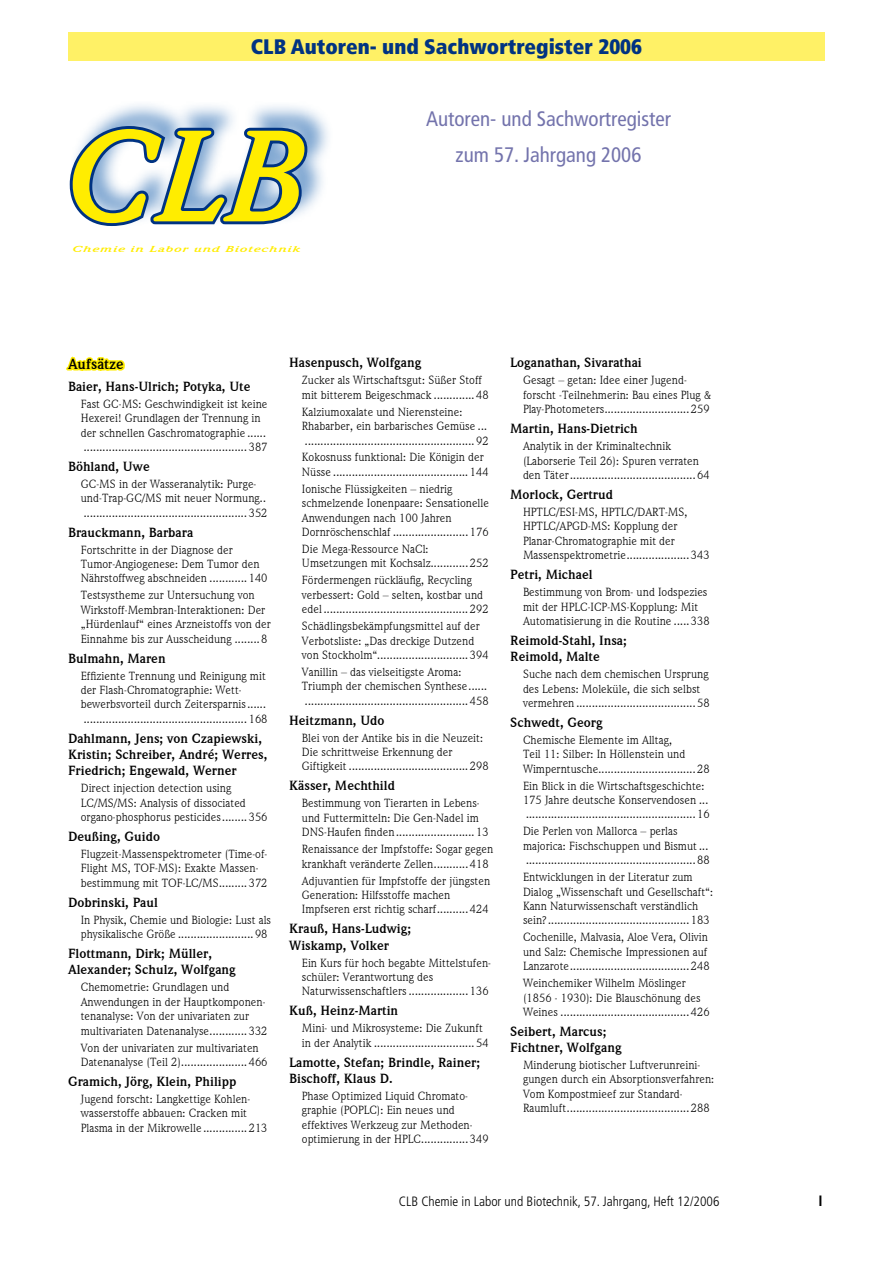
<style>
.page{position:relative;width:893px;height:1263px;background:#fff}
.page>*{position:absolute;margin:0;border:0;box-sizing:border-box;transform-origin:0 0}
.t1{font:italic 700 132.3px "Weidemann IT Cby BT";color:#ffed00}
.t2{font:condensed 21px/36px "Frutiger";color:#7373ac;text-align:center}
.t3{font:900 condensed 21px "Frutiger";color:#003382}
.t4{font:700 15px "Weidemann IT Cby BT";color:#000}
.t5{font:700 condensed 15px "Frutiger";color:#000}
.t6{font:700 13.5px/16.2px "Weidemann IT Cby BT";color:#000}
.t7{font:300 condensed 13.5px "Frutiger";color:#000}
.t8{font:12px/14.4px "Weidemann IT Cby BT";color:#000}
.t9{font:italic 700 8.85px "Weidemann IT Cby BT";letter-spacing:.05em;color:#ffed00;scale:1.65 1}
</style>
<div class="page">
<div style="left:68px;top:32px;width:757px;height:29px;background:#fff166"></div>
<svg style="left:66px;top:356px;width:59px;height:15px"></svg>
<div style="left:68px;top:98px;width:477px;height:219px;background:#5489c2;opacity:.75"></div>
<svg style="left:68px;top:122px;width:243px;height:107px"></svg>
<div style="left:68px;top:236px;width:258px;height:24px;background:#fff"></div>
<div style="left:383px;top:94px;width:331px;height:87px;background:#fff"></div>
<h2 class="t3" style="left:251px;top:34px;width:393px">CLB Autoren- und Sachwortregister 2006</h2>
<h1 class="t1" style="left:68px;top:94px;width:242px">CLB</h1>
<p class="t9" style="left:73px;top:243px;width:140px">Chemie in Labor und Biotechnik</p>
<h2 class="t2" style="left:426px;top:101px;width:246px">Autoren- und Sachwortregister zum 57. Jahrgang 2006</h2>
<p class="t4" style="left:68px;top:354px;width:57px">Aufsätze</p>
<p class="t6" style="left:68px;top:378px;width:184px">Baier, Hans-Ulrich; Potyka, Ute</p>
<p class="t8" style="left:81px;top:396px;width:188px">Fast GC-MS: Geschwindigkeit ist keine Hexerei! Grundlagen der Trennung in der schnellen Gaschromatographie ...... ....................................................387</p>
<p class="t6" style="left:68px;top:458px;width:83px">Böhland, Uwe</p>
<p class="t8" style="left:81px;top:476px;width:188px">GC-MS in der Wasseranalytik: Purge&shy;und-Trap-GC/MS mit neuer Normung.. ....................................................352</p>
<p class="t6" style="left:68px;top:524px;width:127px">Brauckmann, Barbara</p>
<p class="t8" style="left:81px;top:542px;width:188px">Fortschritte in der Diagnose der<br>Tumor-Angiogenese: Dem Tumor den<br>Nährstoffweg abschneiden ............140</p>
<p class="t8" style="left:81px;top:588px;width:191px">Testsystheme zur Untersuchung von Wirkstoff-Membran-Interaktionen: Der „Hürdenlauf“ eines Arzneistoffs von der Einnahme bis zur Ausscheidung ........8</p>
<p class="t6" style="left:68px;top:650px;width:99px">Bulmahn, Maren</p>
<p class="t8" style="left:81px;top:668px;width:188px">Effiziente Trennung und Reinigung mit der Flash-Chromatographie: Wett&shy;bewerbsvorteil durch Zeitersparnis...... ....................................................168</p>
<p class="t6" style="left:68px;top:730px;width:201px">Dahlmann, Jens; von Czapiewski,<br>Kristin; Schreiber, André; Werres,<br>Friedrich; Engewald, Werner</p>
<p class="t8" style="left:81px;top:781px;width:188px">Direct injection detection using<br>LC/MS/MS: Analysis of dissociated organo-phosphorus pesticides........356</p>
<p class="t6" style="left:68px;top:828px;width:93px">Deußing, Guido</p>
<p class="t8" style="left:81px;top:846px;width:188px">Flugzeit-Massenspektrometer (Time-of-<br>Flight MS, TOF-MS): Exakte Massen&shy;bestimmung mit TOF-LC/MS.........372</p>
<p class="t6" style="left:68px;top:894px;width:91px">Dobrinski, Paul</p>
<p class="t8" style="left:81px;top:912px;width:192px">In Physik, Chemie und Biologie: Lust als physikalische Größe ........................98</p>
<p class="t6" style="left:68px;top:945px;width:169px">Flottmann, Dirk; Müller,<br>Alexander; Schulz, Wolfgang</p>
<p class="t8" style="left:81px;top:980px;width:188px">Chemometrie: Grundlagen und Anwendungen in der Hauptkomponen&shy;tenanalyse: Von der univariaten zur multivariaten Datenanalyse............332</p>
<p class="t8" style="left:81px;top:1040px;width:188px">Von der univariaten zur multivariaten<br>Datenanalyse (Teil 2).....................466</p>
<p class="t6" style="left:68px;top:1073px;width:170px">Gramich, Jörg, Klein, Philipp</p>
<p class="t8" style="left:81px;top:1091px;width:188px">Jugend forscht: Langkettige Kohlen&shy;wasserstoffe abbauen: Cracken mit<br>Plasma in der Mikrowelle ..............213</p>
<p class="t6" style="left:289px;top:354px;width:134px">Hasenpusch, Wolfgang</p>
<p class="t8" style="left:302px;top:373px;width:188px">Zucker als Wirtschaftsgut: Süßer Stoff mit bitterem Beigeschmack .............48</p>
<p class="t8" style="left:302px;top:404px;width:188px">Kalziumoxalate und Nierensteine:<br>Rhabarber, ein barbarisches Gemüse ... ......................................................92</p>
<p class="t8" style="left:302px;top:450px;width:188px">Kokosnuss funktional: Die Königin der<br>Nüsse ...........................................144</p>
<p class="t8" style="left:302px;top:481px;width:189px">Ionische Flüssigkeiten – niedrig schmelzende Ionenpaare: Sensationelle Anwendungen nach 100 Jahren Dornröschenschlaf ........................176</p>
<p class="t8" style="left:302px;top:541px;width:188px">Die Mega-Ressource NaCl:<br>Umsetzungen mit Kochsalz............252</p>
<p class="t8" style="left:302px;top:573px;width:188px">Fördermengen rückläufig, Recycling verbessert: Gold – selten, kostbar und edel ..............................................292</p>
<p class="t8" style="left:302px;top:619px;width:188px">Schädlingsbekämpfungsmittel auf der<br>Verbotsliste: „Das dreckige Dutzend von Stockholm“.............................394</p>
<p class="t8" style="left:302px;top:664px;width:188px">Vanillin – das vielseitigste Aroma:<br>Triumph der chemischen Synthese...... ....................................................458</p>
<p class="t6" style="left:289px;top:712px;width:97px">Heitzmann, Udo</p>
<p class="t8" style="left:302px;top:730px;width:188px">Blei von der Antike bis in die Neuzeit:<br>Die schrittweise Erkennung der<br>Giftigkeit ......................................298</p>
<p class="t6" style="left:289px;top:777px;width:107px">Kässer, Mechthild</p>
<p class="t8" style="left:302px;top:796px;width:188px">Bestimmung von Tierarten in Lebens&shy;und Futtermitteln: Die Gen-Nadel im<br>DNS-Haufen finden .........................13</p>
<p class="t8" style="left:302px;top:842px;width:193px">Renaissance der Impfstoffe: Sogar gegen krankhaft veränderte Zellen...........418</p>
<p class="t8" style="left:302px;top:873px;width:190px">Adjuvantien für Impfstoffe der jüngsten<br>Generation: Hilfsstoffe machen<br>Impfseren erst richtig scharf..........424</p>
<p class="t6" style="left:289px;top:920px;width:124px">Krauß, Hans-Ludwig;<br>Wiskamp, Volker</p>
<p class="t8" style="left:302px;top:955px;width:190px">Ein Kurs für hoch begabte Mittelstufen&shy;schüler: Verantwortung des<br>Naturwissenschaftlers ...................136</p>
<p class="t6" style="left:289px;top:1002px;width:111px">Kuß, Heinz-Martin</p>
<p class="t8" style="left:302px;top:1021px;width:188px">Mini- und Mikrosysteme: Die Zukunft in der Analytik ................................54</p>
<p class="t6" style="left:289px;top:1054px;width:193px">Lamotte, Stefan; Brindle, Rainer;<br>Bischoff, Klaus D.</p>
<p class="t8" style="left:302px;top:1088px;width:188px">Phase Optimized Liquid Chromato&shy;graphie (POPLC): Ein neues und effektives Werkzeug zur Methoden&shy;optimierung in der HPLC...............349</p>
<p class="t6" style="left:510px;top:354px;width:133px">Loganathan, Sivarathai</p>
<p class="t8" style="left:523px;top:373px;width:190px">Gesagt – getan: Idee einer Jugend&shy;forscht -Teilnehmerin: Bau eines Plug &amp;<br>Play-Photometers...........................259</p>
<p class="t6" style="left:510px;top:420px;width:129px">Martin, Hans-Dietrich</p>
<p class="t8" style="left:523px;top:439px;width:188px">Analytik in der Kriminaltechnik (Laborserie Teil 26): Spuren verraten den Täter........................................64</p>
<p class="t6" style="left:510px;top:486px;width:104px">Morlock, Gertrud</p>
<p class="t8" style="left:523px;top:504px;width:188px">HPTLC/ESI-MS, HPTLC/DART-MS, HPTLC/APGD-MS: Kopplung der Planar-Chromatographie mit der Massenspektrometrie....................343</p>
<p class="t6" style="left:510px;top:566px;width:84px">Petri, Michael</p>
<p class="t8" style="left:523px;top:585px;width:188px">Bestimmung von Brom- und Iodspezies mit der HPLC-ICP-MS-Kopplung: Mit<br>Automatisierung in die Routine .....338</p>
<p class="t6" style="left:510px;top:632px;width:118px">Reimold-Stahl, Insa;<br>Reimold, Malte</p>
<p class="t8" style="left:523px;top:667px;width:188px">Suche nach dem chemischen Ursprung des Lebens: Moleküle, die sich selbst vermehren ......................................58</p>
<p class="t6" style="left:510px;top:714px;width:94px">Schwedt, Georg</p>
<p class="t8" style="left:523px;top:732px;width:188px">Chemische Elemente im Alltag,<br>Teil 11: Silber: In Höllenstein und<br>Wimperntusche...............................28</p>
<p class="t8" style="left:523px;top:778px;width:188px">Ein Blick in die Wirtschaftsgeschichte:<br>175 Jahre deutsche Konservendosen ... ......................................................16</p>
<p class="t8" style="left:523px;top:824px;width:188px">Die Perlen von Mallorca – perlas majorica: Fischschuppen und Bismut ... ......................................................88</p>
<p class="t8" style="left:523px;top:870px;width:192px">Entwicklungen in der Literatur zum Dialog „Wissenschaft und Gesellschaft“:<br>Kann Naturwissenschaft verständlich sein?.............................................183</p>
<p class="t8" style="left:523px;top:930px;width:188px">Cochenille, Malvasia, Aloe Vera, Olivin und Salz: Chemische Impressionen auf<br>Lanzarote......................................248</p>
<p class="t8" style="left:523px;top:976px;width:188px">Weinchemiker Wilhelm Möslinger (1856 - 1930): Die Blauschönung des<br>Weines .........................................426</p>
<p class="t6" style="left:510px;top:1023px;width:113px">Seibert, Marcus;<br>Fichtner, Wolfgang</p>
<p class="t8" style="left:523px;top:1057px;width:193px">Minderung biotischer Luftverunreini&shy;gungen durch ein Absorptionsverfahren:<br>Vom Kompostmieef zur Standard-Raumluft.......................................288</p>
<p class="t7" style="left:399px;top:1194px;width:322px">CLB Chemie in Labor und Biotechnik, 57. Jahrgang, Heft 12/2006</p>
<p class="t5" style="left:818px;top:1192px;width:6px">I</p>
</div>
